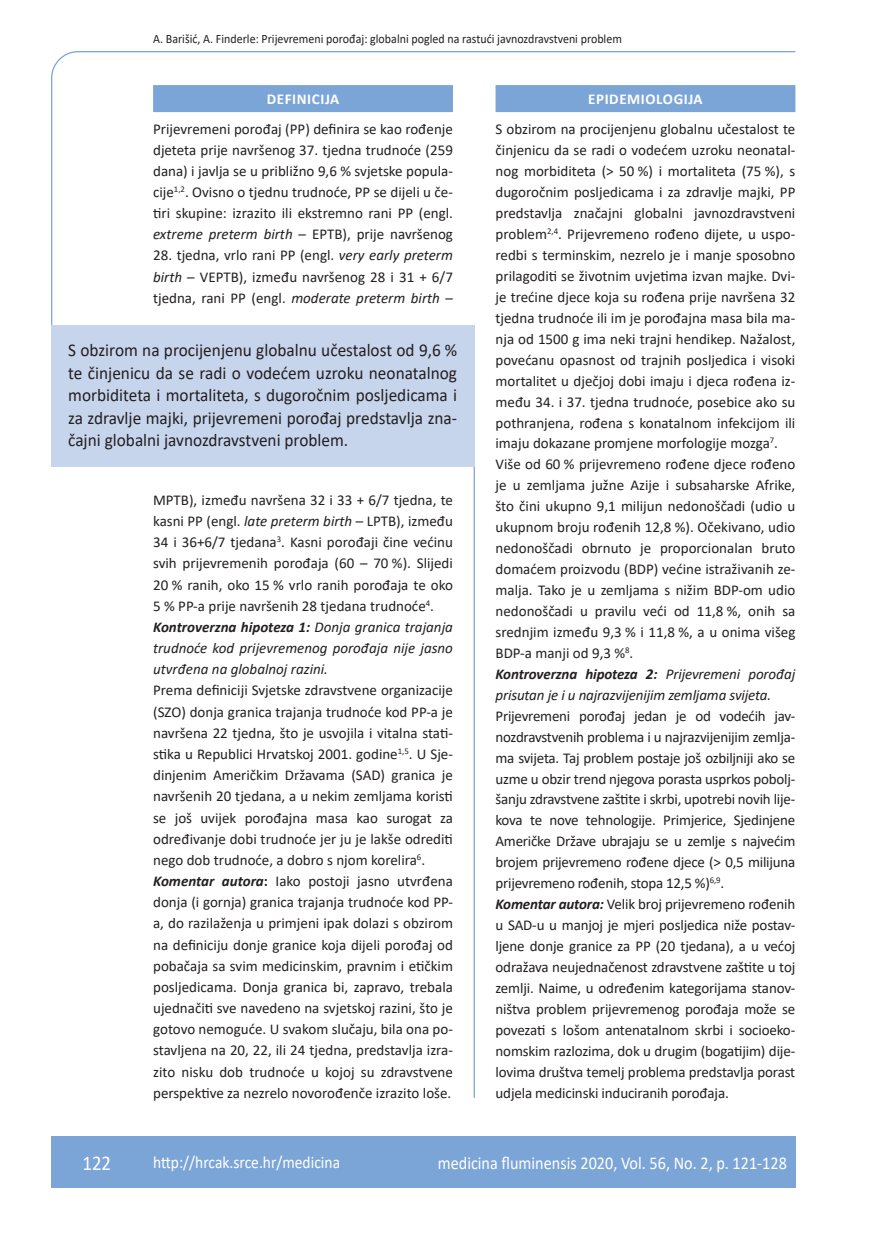
<style>
.page{position:relative;width:872px;height:1234px;background:#fff}
.page>*{position:absolute;margin:0;border:0;box-sizing:border-box;transform-origin:0 0}
.t1{font:21px "Calibri";color:#fff;scale:.9 1}
.anterfile{font:18px/22.5px "Calibri";color:#231f20;text-align:justify;scale:.96 1}
.t2{font:18px "Calibri";color:#fff;scale:.9 1}
.t3{font:17.25px "Calibri";color:#fff;scale:.9 1}
.osnovni_tekst{font:15px/21px "Calibri";color:#231f20;text-align:justify}
.osnovni_tekst-2{font:italic 15px/21.1px "Calibri";color:#231f20}
.naslov_ruler{font:700 15px "Calibri";letter-spacing:.04em;color:#fff}
.glava{font:12.75px "Calibri";color:#231f20;scale:.94 1}
.s1{font-style:italic}
.s2{font-weight:700}
.s3{font-weight:700;font-style:italic}
</style>
<div class="page">
<svg style="left:51px;top:51px;width:745px;height:275px"></svg>
<hr style="left:473px;top:466px;width:2px;height:631px;background:#7ca5d7">
<div style="left:51px;top:1135px;width:744px;height:51px;background:#7ca5d7"></div>
<div style="left:153px;top:85px;width:300px;height:27px;background:#7ca5d7"></div>
<div style="left:495px;top:85px;width:300px;height:27px;background:#7ca5d7"></div>
<div style="left:51px;top:325px;width:423px;height:141px;background:#c6d5ec"></div>
<p class="glava" style="left:153px;top:29px;width:500px">A. Barišić, A. Finderle: Prijevremeni porođaj: globalni pogled na rastući javnozdravstveni problem</p>
<p class="naslov_ruler" style="left:267px;top:88px;width:74px">DEFINICIJA</p>
<p class="osnovni_tekst" style="left:153px;top:118px;width:301px">Prijevremeni porođaj (PP) definira se kao rođenje djeteta prije navršenog 37. tjedna trudnoće (259 dana) i javlja se u približno 9,6 % svjetske popula&shy;cije<sup>1,2</sup>. Ovisno o tjednu trudnoće, PP se dijeli u če&shy;tiri skupine: izrazito ili ekstremno rani PP (engl. <span class="s1">extreme preterm birth</span> – EPTB), prije navršenog</p>
<p class="osnovni_tekst" style="left:153px;top:244px;width:301px">28. tjedna, vrlo rani PP (engl. <span class="s1">very early preterm birth</span> – VEPTB), između navršenog 28 i 31 + 6/7 tjedna, rani PP (engl. <span class="s1">moderate preterm birth</span> –</p>
<p class="anterfile" style="left:68px;top:338px;width:407px">S obzirom na procijenjenu globalnu učestalost od 9,6 % te činjenicu da se radi o vodećem uzroku neonatalnog morbiditeta i mortaliteta, s dugoročnim posljedicama i za zdravlje majki, prijevremeni porođaj predstavlja zna&shy;čajni globalni javnozdravstveni problem.</p>
<p class="osnovni_tekst" style="left:153px;top:489px;width:301px">MPTB), između navršena 32 i 33 + 6/7 tjedna, te kasni PP (engl. <span class="s1">late preterm birth</span> – LPTB), između 34 i 36+6/7 tjedana<sup>3</sup>. Kasni porođaji čine većinu svih prijevremenih porođaja (60 – 70 %). Slijedi 20 % ranih, oko 15 % vrlo ranih porođaja te oko 5 % PP-a prije navršenih 28 tjedana trudnoće<sup>4</sup>.</p>
<p class="osnovni_tekst-2" style="left:153px;top:615px;width:301px;text-align:justify"><span class="s2">Kontroverzna hipoteza 1:</span> Donja granica trajanja trudnoće kod prijevremenog porođaja nije jasno utvrđena na globalnoj razini.</p>
<p class="osnovni_tekst" style="left:153px;top:679px;width:301px">Prema definiciji Svjetske zdravstvene organizacije (SZO) donja granica trajanja trudnoće kod PP-a je navršena 22 tjedna, što je usvojila i vitalna stati&shy;stika u Republici Hrvatskoj 2001. godine<sup>1,5</sup>. U Sje&shy;dinjenim Američkim Državama (SAD) granica je navršenih 20 tjedana, a u nekim zemljama koristi se još uvijek porođajna masa kao surogat za određivanje dobi trudnoće jer ju je lakše odrediti nego dob trudnoće, a dobro s njom korelira<sup>6</sup>.</p>
<p class="osnovni_tekst" style="left:153px;top:869px;width:301px"><span class="s3">Komentar autora</span><span class="s2">:</span> Iako postoji jasno utvrđena donja (i gornja) granica trajanja trudnoće kod PP&shy;a, do razilaženja u primjeni ipak dolazi s obzirom na definiciju donje granice koja dijeli porođaj od pobačaja sa svim medicinskim, pravnim i etičkim posljedicama. Donja granica bi, zapravo, trebala ujednačiti sve navedeno na svjetskoj razini, što je gotovo nemoguće. U svakom slučaju, bila ona po&shy;stavljena na 20, 22, ili 24 tjedna, predstavlja izra&shy;zito nisku dob trudnoće u kojoj su zdravstvene perspektive za nezrelo novorođenče izrazito loše.</p>
<p class="naslov_ruler" style="left:588px;top:88px;width:116px">EPIDEMIOLOGIJA</p>
<p class="osnovni_tekst" style="left:495px;top:118px;width:301px">S obzirom na procijenjenu globalnu učestalost te činjenicu da se radi o vodećem uzroku neonatal&shy;nog morbiditeta (&gt; 50 %) i mortaliteta (75 %), s dugoročnim posljedicama i za zdravlje majki, PP predstavlja značajni globalni javnozdravstveni problem<sup>2,4</sup>. Prijevremeno rođeno dijete, u uspo&shy;redbi s terminskim, nezrelo je i manje sposobno prilagoditi se životnim uvjetima izvan majke. Dvi&shy;je trećine djece koja su rođena prije navršena 32 tjedna trudnoće ili im je porođajna masa bila ma&shy;nja od 1500 g ima neki trajni hendikep. Nažalost, povećanu opasnost od trajnih posljedica i visoki mortalitet u dječjoj dobi imaju i djeca rođena iz&shy;među 34. i 37. tjedna trudnoće, posebice ako su pothranjena, rođena s konatalnom infekcijom ili imaju dokazane promjene morfologije mozga<sup>7</sup>.</p>
<p class="osnovni_tekst" style="left:495px;top:453px;width:301px">Više od 60 % prijevremeno rođene djece rođeno je u zemljama južne Azije i subsaharske Afrike, što čini ukupno 9,1 milijun nedonoščadi (udio u ukupnom broju rođenih 12,8 %). Očekivano, udio nedonoščadi obrnuto je proporcionalan bruto domaćem proizvodu (BDP) većine istraživanih ze&shy;malja. Tako je u zemljama s nižim BDP-om udio nedonoščadi u pravilu veći od 11,8 %, onih sa srednjim između 9,3 % i 11,8 %, a u onima višeg BDP-a manji od 9,3 %<sup>8</sup>.</p>
<p class="osnovni_tekst-2" style="left:495px;top:662px;width:301px"><span class="s2">Kontroverzna hipoteza 2:</span> Prijevremeni porođaj prisutan je i u najrazvijenijim zemljama svijeta.</p>
<p class="osnovni_tekst" style="left:495px;top:704px;width:301px">Prijevremeni porođaj jedan je od vodećih jav&shy;nozdravstvenih problema i u najrazvijenijim zemlja&shy;ma svijeta. Taj problem postaje još ozbiljniji ako se uzme u obzir trend njegova porasta usprkos pobolj&shy;šanju zdravstvene zaštite i skrbi, upotrebi novih lije&shy;kova te nove tehnologije. Primjerice, Sjedinjene Američke Države ubrajaju se u zemlje s najvećim brojem prijevremeno rođene djece (&gt; 0,5 milijuna prijevremeno rođenih, stopa 12,5 %)<sup>6,9</sup>.</p>
<p class="osnovni_tekst" style="left:495px;top:893px;width:301px"><span class="s3">Komentar autora:</span> Velik broj prijevremeno rođenih u SAD-u u manjoj je mjeri posljedica niže postav&shy;ljene donje granice za PP (20 tjedana), a u većoj odražava neujednačenost zdravstvene zaštite u toj zemlji. Naime, u određenim kategorijama stanov&shy;ništva problem prijevremenog porođaja može se povezati s lošom antenatalnom skrbi i socioeko&shy;nomskim razlozima, dok u drugim (bogatijim) dije&shy;lovima društva temelj problema predstavlja porast udjela medicinski induciranih porođaja.</p>
<p class="t1" style="left:82px;top:1147px;width:33px">122</p>
<p class="t3" style="left:153px;top:1149px;width:209px">http://hrcak.srce.hr/medicina</p>
<p class="t2" style="left:438px;top:1149px;width:389px">medicina fluminensis 2020, Vol. 56, No. 2, p. 121-128</p>
</div>
